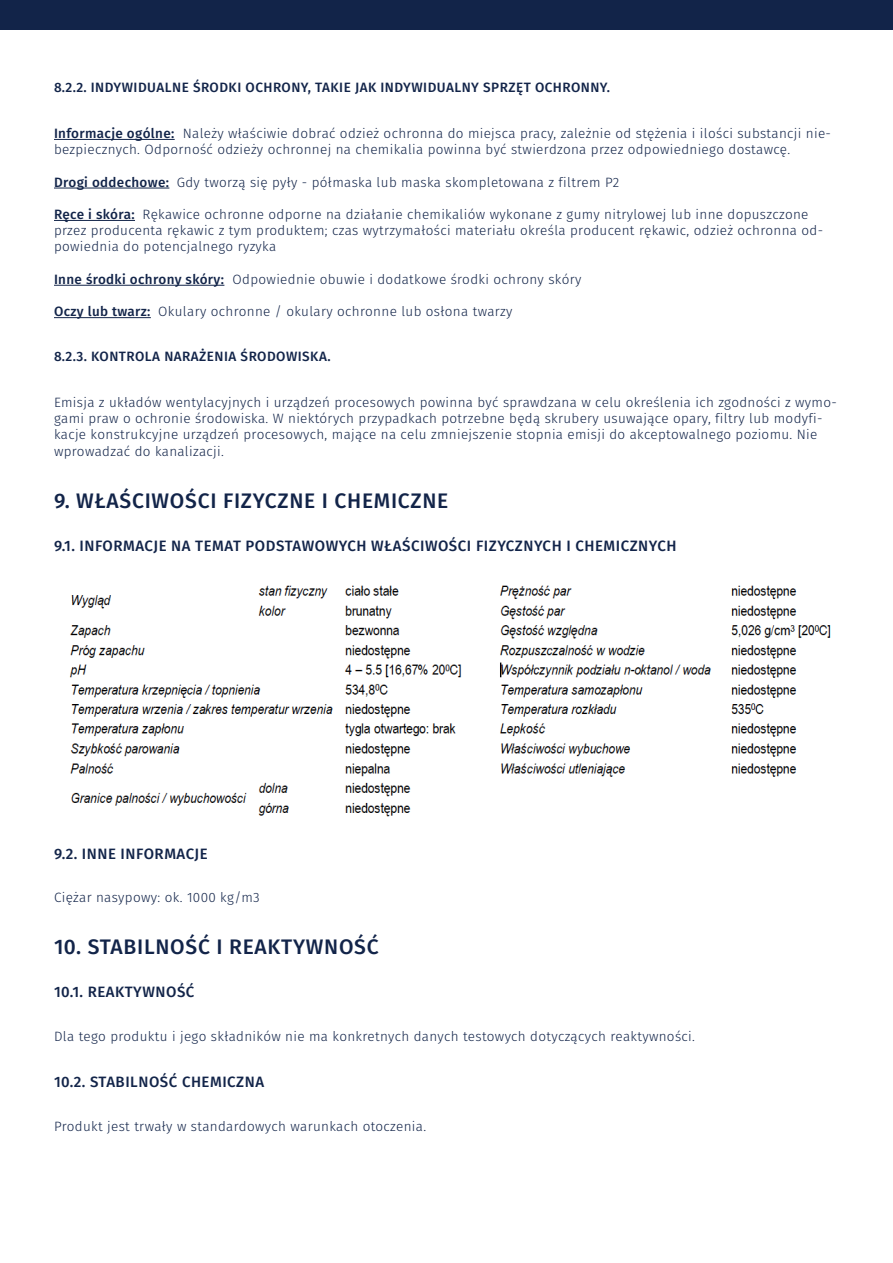
<style>
.page{position:relative;width:893px;height:1263px;background:#fff}
.page>*{position:absolute;margin:0;border:0;box-sizing:border-box;transform-origin:0 0}
.t1{font:500 21px "Fira Sans";letter-spacing:.035em;color:#122449}
.t2{font:500 15px "Fira Sans";letter-spacing:.035em;color:#122449}
.t3{font:300 13.5px/16.2px "Fira Sans";letter-spacing:.025em;color:#122449}
.t4{font:500 13.5px "Fira Sans";letter-spacing:.035em;color:#122449}
.s1{font-weight:500}
</style>
<div class="page">
<div style="left:0;top:0;width:893px;height:30px;background:#122449"></div>
<hr style="left:54px;top:139px;width:121px;height:1px;background:#122449">
<hr style="left:54px;top:188px;width:115px;height:1px;background:#122449">
<hr style="left:54px;top:220px;width:81px;height:1px;background:#122449">
<hr style="left:54px;top:285px;width:170px;height:1px;background:#122449">
<hr style="left:54px;top:317px;width:97px;height:1px;background:#122449">
<img style="left:69px;top:585px;width:762px;height:232px">
<p class="t4" style="left:54px;top:77px;width:558px">8.2.2. INDYWIDUALNE ŚRODKI OCHRONY, TAKIE JAK INDYWIDUALNY SPRZĘT OCHRONNY.</p>
<p class="t3" style="left:54px;top:125px;width:778px"><span class="s1">Informacje ogólne:</span> Należy właściwie dobrać odzież ochronna do miejsca pracy, zależnie od stężenia i ilości substancji nie&shy;bezpiecznych. Odporność odzieży ochronnej na chemikalia powinna być stwierdzona przez odpowiedniego dostawcę.</p>
<p class="t3" style="left:54px;top:174px;width:567px"><span class="s1">Drogi oddechowe:</span> Gdy tworzą się pyły - półmaska lub maska skompletowana z filtrem P2</p>
<p class="t3" style="left:54px;top:206px;width:771px"><span class="s1">Ręce i skóra:</span> Rękawice ochronne odporne na działanie chemikaliów wykonane z gumy nitrylowej lub inne dopuszczone przez producenta rękawic z tym produktem; czas wytrzymałości materiału określa producent rękawic, odzież ochronna od&shy;powiednia do potencjalnego ryzyka</p>
<p class="t3" style="left:54px;top:271px;width:529px"><span class="s1">Inne środki ochrony skóry:</span> Odpowiednie obuwie i dodatkowe środki ochrony skóry</p>
<p class="t3" style="left:54px;top:303px;width:460px"><span class="s1">Oczy lub twarz:</span> Okulary ochronne / okulary ochronne lub osłona twarzy</p>
<p class="t4" style="left:54px;top:346px;width:278px">8.2.3. KONTROLA NARAŻENIA ŚRODOWISKA.</p>
<p class="t3" style="left:54px;top:394px;width:784px">Emisja z układów wentylacyjnych i urządzeń procesowych powinna być sprawdzana w celu określenia ich zgodności z wymo&shy;gami praw o ochronie środowiska. W niektórych przypadkach potrzebne będą skrubery usuwające opary, filtry lub modyfi&shy;kacje konstrukcyjne urządzeń procesowych, mające na celu zmniejszenie stopnia emisji do akceptowalnego poziomu. Nie wprowadzać do kanalizacji.</p>
<p class="t1" style="left:54px;top:484px;width:396px">9. WŁAŚCIWOŚCI FIZYCZNE I CHEMICZNE</p>
<p class="t2" style="left:54px;top:534px;width:624px">9.1. INFORMACJE NA TEMAT PODSTAWOWYCH WŁAŚCIWOŚCI FIZYCZNYCH I CHEMICZNYCH</p>
<p class="t2" style="left:54px;top:841px;width:155px">9.2. INNE INFORMACJE</p>
<p class="t3" style="left:54px;top:889px;width:207px">Ciężar nasypowy: ok. 1000 kg/m3</p>
<p class="t1" style="left:54px;top:930px;width:326px">10. STABILNOŚĆ I REAKTYWNOŚĆ</p>
<p class="t2" style="left:54px;top:980px;width:142px">10.1. REAKTYWNOŚĆ</p>
<p class="t3" style="left:54px;top:1028px;width:642px">Dla tego produktu i jego składników nie ma konkretnych danych testowych dotyczących reaktywności.</p>
<p class="t2" style="left:54px;top:1070px;width:212px">10.2. STABILNOŚĆ CHEMICZNA</p>
<p class="t3" style="left:54px;top:1118px;width:374px">Produkt jest trwały w standardowych warunkach otoczenia.</p>
</div>
